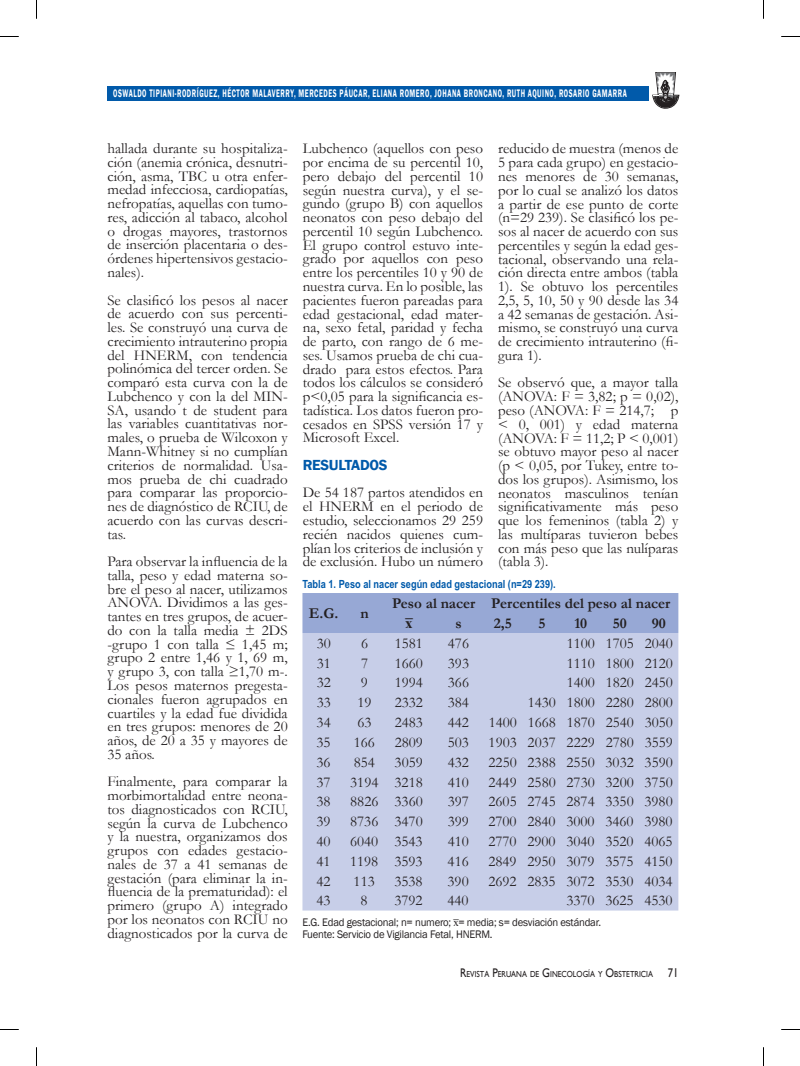
<style>
.page{position:relative;width:800px;height:1066px;background:#fff}
.page>*{position:absolute;margin:0;border:0;box-sizing:border-box;transform-origin:0 0}
.t1{font:15px/13.8px "Garamond";color:#231f20;text-align:justify}
.t2{font:700 15px "Garamond";color:#231f20}
.t3{font:600 15px "Franklin Gothic";letter-spacing:-.02em;color:#015aaa}
.t4{font:700 15px "Times New Roman";color:#231f20}
.t5{font:600 11.25px "Franklin Gothic";letter-spacing:.08em;color:#fff;scale:.6 1}
.t6{font:11.25px/11.2px "Franklin Gothic";letter-spacing:-.02em;color:#231f20;scale:.95 1}
.t7{font:700 11.25px "Arial Narrow";color:#015aaa}
.t8{font:8.75px "Gill Sans";color:#231f20;scale:.85 1}
.s1{font-family:"Times New Roman"}
.s2{font-size:12.5px}
</style>
<div class="page">
<div style="left:107px;top:86px;width:541px;height:14px;background:#015aaa"></div>
<svg style="left:652px;top:72px;width:26px;height:36px"></svg>
<div style="left:302px;top:593px;width:376px;height:39px;background:#97a8d5"></div>
<div style="left:302px;top:632px;width:376px;height:278px;background:#c7cee8"></div>
<svg style="left:0;top:36px;width:19px;height:1px"></svg>
<svg style="left:781px;top:36px;width:18px;height:1px"></svg>
<svg style="left:36px;top:0;width:1px;height:19px"></svg>
<svg style="left:36px;top:1047px;width:1px;height:18px"></svg>
<svg style="left:763px;top:0;width:1px;height:19px"></svg>
<svg style="left:763px;top:1047px;width:1px;height:18px"></svg>
<p class="t5" style="left:113px;top:86px;width:857px">OSWALDO TIPIANI-RODR ÍGUEZ, HÉCTOR MALAVERRY, MERCEDES PÁUCAR, ELIANA ROM ERO, JOHANA BRONCANO, RUTH AQUINO, ROSAR IO GAMARRA</p>
<p class="t1" style="left:107px;top:141px;width:182px">hallada durante su hospitaliza&shy;ción (anemia crónica, desnutri&shy;ción, asma, TBC u otra enfer&shy;medad infecciosa, cardiopatías, nefropatías, aquellas con tumo&shy;res, adicción al tabaco, alcohol o drogas mayores, trastornos de inserción placentaria o des&shy;órdenes hipertensivos gestacio&shy;nales).</p>
<p class="t1" style="left:107px;top:292px;width:182px">Se clasificó los pesos al nacer de acuerdo con sus percenti&shy;les. Se construyó una curva de crecimiento intrauterino propia del HNERM, con tendencia polinómica del tercer orden. Se comparó esta curva con la de Lubchenco y con la del MIN-SA, usando t de student para las variables cuantitativas nor&shy;males, o prueba de Wilcoxon y Mann-Whitney si no cumplían criterios de normalidad. Usa&shy;mos prueba de chi cuadrado para comparar las proporcio&shy;nes de diagnóstico de RCIU, de acuerdo con las curvas descri&shy;tas.</p>
<p class="t1" style="left:107px;top:554px;width:182px">Para observar la influencia de la talla, peso y edad materna so&shy;bre el peso al nacer, utilizamos ANOVA. Dividimos a las ges&shy;tantes en tres grupos, de acuer&shy;do con la talla media ± 2DS -grupo 1 con talla ≤ 1,45 m; grupo 2 entre 1,46 y 1, 69 m, y grupo 3, con talla ≥1,70 m-.<br>Los pesos maternos pregesta&shy;cionales fueron agrupados en cuartiles y la edad fue dividida en tres grupos: menores de 20 años, de 20 a 35 y mayores de 35 años.</p>
<p class="t1" style="left:107px;top:774px;width:182px">Finalmente, para comparar la morbimortalidad entre neona&shy;tos diagnosticados con RCIU, según la curva de Lubchenco y la nuestra, organizamos dos grupos con edades gestacio&shy;nales de 37 a 41 semanas de gestación (para eliminar la in&shy;fluencia de la prematuridad): el primero (grupo A) integrado por los neonatos con RCIU no diagnosticados por la curva de</p>
<p class="t1" style="left:302px;top:141px;width:182px">Lubchenco (aquellos con peso por encima de su percentil 10, pero debajo del percentil 10 según nuestra curva), y el se&shy;gundo (grupo B) con aquellos neonatos con peso debajo del percentil 10 según Lubchenco.<br>El grupo control estuvo inte&shy;grado por aquellos con peso entre los percentiles 10 y 90 de nuestra curva. En lo posible, las pacientes fueron pareadas para edad gestacional, edad mater&shy;na, sexo fetal, paridad y fecha de parto, con rango de 6 me&shy;ses. Usamos prueba de chi cua&shy;drado para estos efectos. Para todos los cálculos se consideró p&lt;0,05 para la significancia es&shy;tadística. Los datos fueron pro&shy;cesados en SPSS versión 17 y Microsoft Excel.</p>
<p class="t3" style="left:302px;top:455px;width:86px">RESULTADOS</p>
<p class="t1" style="left:302px;top:485px;width:182px">De 54 187 partos atendidos en el HNERM en el periodo de estudio, seleccionamos 29 259 recién nacidos quienes cum&shy;plían los criterios de inclusión y de exclusión. Hubo un número</p>
<p class="t1" style="left:498px;top:141px;width:182px">reducido de muestra (menos de 5 para cada grupo) en gestacio&shy;nes menores de 30 semanas, por lo cual se analizó los datos a partir de ese punto de corte (n=29 239). Se clasificó los pe&shy;sos al nacer de acuerdo con sus percentiles y según la edad ges&shy;tacional, observando una rela&shy;ción directa entre ambos (tabla 1). Se obtuvo los percentiles 2,5, 5, 10, 50 y 90 desde las 34 a 42 semanas de gestación. Asi&shy;mismo, se construyó una curva de crecimiento intrauterino (fi&shy;gura 1).</p>
<p class="t1" style="left:498px;top:375px;width:182px">Se observó que, a mayor talla (ANOVA: F = 3,82; p = 0,02), peso (ANOVA: F = 214,7; p &lt; 0, 001) y edad materna (ANOVA: F = 11,2; P &lt; 0,001) se obtuvo mayor peso al nacer (p &lt; 0,05, por Tukey, entre to&shy;dos los grupos). Asimismo, los neonatos masculinos tenían significativamente más peso que los femeninos (tabla 2) y las multíparas tuvieron bebes con más peso que las nulíparas (tabla 3).</p>
<p class="t7" style="left:302px;top:577px;width:255px">Tabla 1. Peso al nacer según edad gestacional (n=29 239).</p>
<p class="t2" style="left:309px;top:602px;width:31px">E.G.</p>
<p class="t2" style="left:360px;top:602px;width:10px">n</p>
<p class="t2" style="left:392px;top:592px;width:280px">Peso al nacer Percentiles del peso al nacer</p>
<p class="t4" style="left:405px;top:613px;width:13px">x̅</p>
<p class="t2" style="left:455px;top:612px;width:8px">s</p>
<p class="t2" style="left:493px;top:612px;width:19px">2,5</p>
<p class="t2" style="left:538px;top:612px;width:9px">5</p>
<p class="t2" style="left:574px;top:612px;width:14px">10</p>
<p class="t2" style="left:612px;top:612px;width:16px">50</p>
<p class="t2" style="left:651px;top:612px;width:16px">90</p>
<p class="t1" style="left:316px;top:635px;width:16px">30</p>
<p class="t1" style="left:361px;top:635px;width:9px">6</p>
<p class="t1" style="left:394px;top:635px;width:30px">1581</p>
<p class="t1" style="left:448px;top:635px;width:23px">476</p>
<p class="t1" style="left:566px;top:635px;width:108px">1100 1705 2040</p>
<p class="t1" style="left:316px;top:655px;width:16px">31</p>
<p class="t1" style="left:361px;top:655px;width:9px">7</p>
<p class="t1" style="left:394px;top:655px;width:30px">1660</p>
<p class="t1" style="left:448px;top:655px;width:23px">393</p>
<p class="t1" style="left:566px;top:655px;width:108px">1110 1800 2120</p>
<p class="t1" style="left:316px;top:675px;width:16px">32</p>
<p class="t1" style="left:361px;top:675px;width:9px">9</p>
<p class="t1" style="left:394px;top:675px;width:30px">1994</p>
<p class="t1" style="left:448px;top:675px;width:23px">366</p>
<p class="t1" style="left:566px;top:675px;width:108px">1400 1820 2450</p>
<p class="t1" style="left:316px;top:695px;width:16px">33</p>
<p class="t1" style="left:357px;top:695px;width:16px">19</p>
<p class="t1" style="left:394px;top:695px;width:30px">2332</p>
<p class="t1" style="left:448px;top:695px;width:23px">384</p>
<p class="t1" style="left:527px;top:695px;width:147px">1430 1800 2280 2800</p>
<p class="t1" style="left:316px;top:715px;width:16px">34</p>
<p class="t1" style="left:357px;top:715px;width:16px">63</p>
<p class="t1" style="left:394px;top:715px;width:30px">2483</p>
<p class="t1" style="left:448px;top:715px;width:23px">442</p>
<p class="t1" style="left:488px;top:715px;width:186px">1400 1668 1870 2540 3050</p>
<p class="t1" style="left:316px;top:734px;width:16px">35</p>
<p class="t1" style="left:354px;top:734px;width:23px">166</p>
<p class="t1" style="left:394px;top:734px;width:30px">2809</p>
<p class="t1" style="left:447px;top:734px;width:23px">503</p>
<p class="t1" style="left:488px;top:734px;width:186px">1903 2037 2229 2780 3559</p>
<p class="t1" style="left:316px;top:754px;width:16px">36</p>
<p class="t1" style="left:354px;top:754px;width:23px">854</p>
<p class="t1" style="left:394px;top:754px;width:30px">3059</p>
<p class="t1" style="left:447px;top:754px;width:23px">432</p>
<p class="t1" style="left:488px;top:754px;width:186px">2250 2388 2550 3032 3590</p>
<p class="t1" style="left:316px;top:774px;width:16px">37</p>
<p class="t1" style="left:350px;top:774px;width:74px">3194 3218</p>
<p class="t1" style="left:447px;top:774px;width:23px">410</p>
<p class="t1" style="left:488px;top:774px;width:186px">2449 2580 2730 3200 3750</p>
<p class="t1" style="left:316px;top:794px;width:16px">38</p>
<p class="t1" style="left:350px;top:794px;width:74px">8826 3360</p>
<p class="t1" style="left:447px;top:794px;width:23px">397</p>
<p class="t1" style="left:488px;top:794px;width:186px">2605 2745 2874 3350 3980</p>
<p class="t1" style="left:316px;top:814px;width:16px">39</p>
<p class="t1" style="left:350px;top:814px;width:74px">8736 3470</p>
<p class="t1" style="left:447px;top:814px;width:23px">399</p>
<p class="t1" style="left:488px;top:814px;width:186px">2700 2840 3000 3460 3980</p>
<p class="t1" style="left:316px;top:833px;width:16px">40</p>
<p class="t1" style="left:350px;top:833px;width:74px">6040 3543</p>
<p class="t1" style="left:447px;top:833px;width:23px">410</p>
<p class="t1" style="left:488px;top:833px;width:186px">2770 2900 3040 3520 4065</p>
<p class="t1" style="left:316px;top:853px;width:16px">41</p>
<p class="t1" style="left:350px;top:853px;width:74px">1198 3593</p>
<p class="t1" style="left:447px;top:853px;width:23px">416</p>
<p class="t1" style="left:488px;top:853px;width:186px">2849 2950 3079 3575 4150</p>
<p class="t1" style="left:316px;top:873px;width:16px">42</p>
<p class="t1" style="left:353px;top:873px;width:23px">113</p>
<p class="t1" style="left:394px;top:873px;width:30px">3538</p>
<p class="t1" style="left:447px;top:873px;width:23px">390</p>
<p class="t1" style="left:488px;top:873px;width:186px">2692 2835 3072 3530 4034</p>
<p class="t1" style="left:316px;top:893px;width:16px">43</p>
<p class="t1" style="left:360px;top:893px;width:9px">8</p>
<p class="t1" style="left:394px;top:893px;width:30px">3792</p>
<p class="t1" style="left:447px;top:893px;width:23px">440</p>
<p class="t1" style="left:566px;top:893px;width:108px">3370 3625 4530</p>
<p class="t6" style="left:302px;top:916px;width:316px">E.G. Edad gestacional; n= numero; <span class="s1">x̅</span>= media; s= desviación estándar.<br>Fuente: Servicio de Vigilancia Fetal, HNERM.</p>
<p class="t8" style="left:460px;top:968px;width:258px"><span class="s2">R</span>EVISTA <span class="s2">P</span>ERUANA DE <span class="s2">G</span>INECOLOGÍA Y <span class="s2">O</span>BSTETRICIA <span class="s2">71</span></p>
</div>
